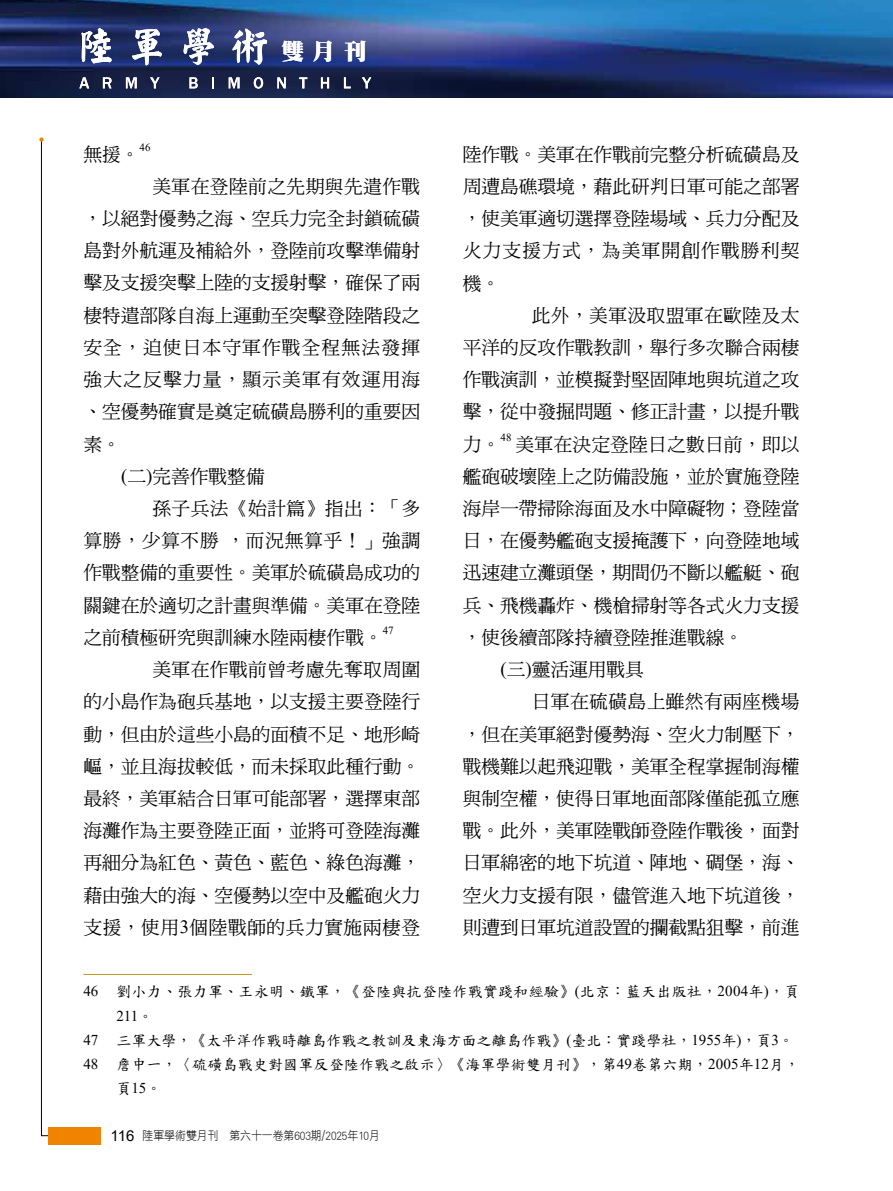
<style>
.page{position:relative;width:893px;height:1191px;background:#fff}
.page>*{position:absolute;margin:0;border:0;box-sizing:border-box;transform-origin:0 0}
.t1{font:22.5px "DF Ming W12 WIN BF";color:#fff}
.t2{font:18.75px/32.2px "DF Ming Md HK BF";color:#000;text-align:justify}
.t3{font:18.75px "DF Ming Md HK BF";letter-spacing:.025em;color:#000}
.t4{font:18.75px "DF Ming Md HK BF";letter-spacing:.06em;color:#000}
.t5{font:18.75px "DF Ming Md HK BF";letter-spacing:.065em;color:#000}
.t6{font:18.75px "DF Ming Md HK BF";letter-spacing:.04em;color:#000}
.t7{font:15px "DF Kai Shu SB Estd BF";letter-spacing:.01em;color:#000}
.t8{font:15px "Times New Roman";color:#000}
.t9{font:12px "DF Hei Lt HKP BF";color:#000;scale:.9 1}
.t10{font:10.95px "Times New Roman";color:#000}
.s1{font-family:"Times New Roman"}
.s2{font-family:"DF Kai Shu SB Estd BF"}
.s3{font-family:"Arial";font-size:15px}
</style>
<div class="page">
<img style="left:0;top:0;width:893px;height:97px">
<svg style="left:79px;top:77px;width:10px;height:11px"></svg>
<svg style="left:103px;top:77px;width:9px;height:11px"></svg>
<svg style="left:126px;top:77px;width:11px;height:11px"></svg>
<svg style="left:150px;top:77px;width:10px;height:11px"></svg>
<svg style="left:189px;top:77px;width:9px;height:11px"></svg>
<svg style="left:212px;top:77px;width:2px;height:11px"></svg>
<svg style="left:229px;top:77px;width:11px;height:11px"></svg>
<svg style="left:254px;top:77px;width:9px;height:12px"></svg>
<svg style="left:277px;top:77px;width:9px;height:11px"></svg>
<svg style="left:299px;top:77px;width:8px;height:11px"></svg>
<svg style="left:321px;top:77px;width:8px;height:11px"></svg>
<svg style="left:344px;top:77px;width:7px;height:11px"></svg>
<svg style="left:362px;top:77px;width:9px;height:11px"></svg>
<svg style="left:81px;top:28px;width:31px;height:35px"></svg>
<svg style="left:132px;top:29px;width:30px;height:37px"></svg>
<svg style="left:184px;top:28px;width:30px;height:37px"></svg>
<svg style="left:232px;top:29px;width:35px;height:36px"></svg>
<svg style="left:41px;top:142px;width:48px;height:994px"></svg>
<div style="left:48px;top:1127px;width:53px;height:17px;background:#f08300"></div>
<svg style="left:39px;top:137px;width:5px;height:5px"></svg>
<hr style="left:83px;top:974px;width:169px;height:1px;background:#be9a11">
<p class="t2" style="left:83px;top:138px;width:58px">無援。</p>
<p class="t10" style="left:140px;top:140px;width:12px">46</p>
<p class="t1" style="left:282px;top:40px;width:87px">雙月刊</p>
<p class="t3" style="left:152px;top:177px;width:269px">美軍在登陸前之先期與先遣作戰</p>
<p class="t2" style="left:83px;top:202px;width:338px">，以絕對優勢之海、空兵力完全封鎖硫磺</p>
<p class="t2" style="left:83px;top:234px;width:338px">島對外航運及補給外，登陸前攻擊準備射</p>
<p class="t2" style="left:83px;top:267px;width:338px">擊及支援突擊上陸的支援射擊，確保了兩</p>
<p class="t2" style="left:83px;top:299px;width:338px">棲特遣部隊自海上運動至突擊登陸階段之</p>
<p class="t4" style="left:83px;top:338px;width:338px">安全，迫使日本守軍作戰全程無法發揮</p>
<p class="t5" style="left:83px;top:370px;width:338px">強大之反擊力量，顯示美軍有效運用海</p>
<p class="t2" style="left:83px;top:395px;width:338px">、空優勢確實是奠定硫磺島勝利的重要因</p>
<p class="t2" style="left:83px;top:428px;width:39px">素。</p>
<p class="t2" style="left:121px;top:460px;width:145px"><span class="s1">(</span>二<span class="s1">)</span>完善作戰整備</p>
<p class="t3" style="left:152px;top:499px;width:269px">孫子兵法《始計篇》指出：「多</p>
<p class="t6" style="left:83px;top:531px;width:338px">算勝，少算不勝，而況無算乎！」強調</p>
<p class="t2" style="left:83px;top:557px;width:338px">作戰整備的重要性。美軍於硫磺島成功的</p>
<p class="t2" style="left:83px;top:589px;width:338px">關鍵在於適切之計畫與準備。美軍在登陸</p>
<p class="t2" style="left:83px;top:621px;width:301px">之前積極研究與訓練水陸兩棲作戰。</p>
<p class="t10" style="left:383px;top:623px;width:12px">47</p>
<p class="t2" style="left:83px;top:653px;width:338px;text-indent:69px">美軍在作戰前曾考慮先奪取周圍的小島作為砲兵基地，以支援主要登陸行動，但由於這些小島的面積不足、地形崎嶇，並且海拔較低，而未採取此種行動。最終，美軍結合日軍可能部署，選擇東部海灘作為主要登陸正面，並將可登陸海灘再細分為紅色、黃色、藍色、綠色海灘，藉由強大的海、空優勢以空中及艦砲火力支援，使用<span class="s1">3</span>個陸戰師的兵力實施兩棲登</p>
<p class="t2" style="left:463px;top:138px;width:338px">陸作戰。美軍在作戰前完整分析硫磺島及周遭島礁環境，藉此研判日軍可能之部署，使美軍適切選擇登陸場域、兵力分配及火力支援方式，為美軍開創作戰勝利契機。</p>
<p class="t2" style="left:463px;top:299px;width:338px;text-indent:69px">此外，美軍汲取盟軍在歐陸及太平洋的反攻作戰教訓，舉行多次聯合兩棲作戰演訓，並模擬對堅固陣地與坑道之攻擊，從中發掘問題、修正計畫，以提升戰力。</p>
<p class="t10" style="left:501px;top:429px;width:13px">48</p>
<p class="t2" style="left:516px;top:428px;width:285px">美軍在決定登陸日之數日前，即以</p>
<p class="t2" style="left:463px;top:460px;width:338px">艦砲破壞陸上之防備設施，並於實施登陸</p>
<p class="t2" style="left:463px;top:492px;width:338px">海岸一帶掃除海面及水中障礙物；登陸當</p>
<p class="t2" style="left:463px;top:524px;width:338px">日，在優勢艦砲支援掩護下，向登陸地域</p>
<p class="t2" style="left:463px;top:556px;width:338px">迅速建立灘頭堡，期間仍不斷以艦艇、砲</p>
<p class="t2" style="left:463px;top:589px;width:338px">兵、飛機轟炸、機槍掃射等各式火力支援</p>
<p class="t2" style="left:463px;top:621px;width:282px">，使後續部隊持續登陸推進戰線。</p>
<p class="t2" style="left:501px;top:653px;width:145px"><span class="s1">(</span>三<span class="s1">)</span>靈活運用戰具</p>
<p class="t3" style="left:532px;top:692px;width:269px">日軍在硫磺島上雖然有兩座機場</p>
<p class="t2" style="left:463px;top:718px;width:338px">，但在美軍絕對優勢海、空火力制壓下，</p>
<p class="t2" style="left:463px;top:750px;width:338px">戰機難以起飛迎戰，美軍全程掌握制海權</p>
<p class="t2" style="left:463px;top:782px;width:338px">與制空權，使得日軍地面部隊僅能孤立應</p>
<p class="t2" style="left:463px;top:814px;width:338px">戰。此外，美軍陸戰師登陸作戰後，面對</p>
<p class="t2" style="left:463px;top:846px;width:338px">日軍綿密的地下坑道、陣地、碉堡，海、</p>
<p class="t2" style="left:463px;top:879px;width:338px">空火力支援有限，儘管進入地下坑道後，</p>
<p class="t2" style="left:463px;top:911px;width:338px">則遭到日軍坑道設置的攔截點狙擊，前進</p>
<p class="t7" style="left:83px;top:984px;width:717px"><span class="s1">46</span> 劉小力、張力軍、王永明、鐵軍，《登陸與抗登陸作戰實踐和經驗》<span class="s1">(</span>北京：藍天出版社，<span class="s1">2004</span>年<span class="s1">)</span>，頁</p>
<p class="t8" style="left:116px;top:1005px;width:38px">211<span class="s2">。</span></p>
<p class="t7" style="left:83px;top:1032px;width:712px"><span class="s1">47</span> 三軍大學，《太平洋作戰時離島作戰之教訓及東海方面之離島作戰》<span class="s1">(</span>臺北：實踐學社，<span class="s1">1955</span>年<span class="s1">)</span>，頁<span class="s1">3</span>。</p>
<p class="t7" style="left:83px;top:1057px;width:717px"><span class="s1">48</span> 詹中一，〈硫磺島戰史對國軍反登陸作戰之啟示〉《海軍學術雙月刊》，第<span class="s1">49</span>卷第六期，<span class="s1">2005</span>年<span class="s1">12</span>月，</p>
<p class="t7" style="left:116px;top:1081px;width:46px">頁<span class="s1">15</span>。</p>
<p class="t9" style="left:111px;top:1129px;width:301px"><span class="s3">116</span> 陸軍學術雙月刊　第六十一卷第603期/2025年10月</p>
</div>
